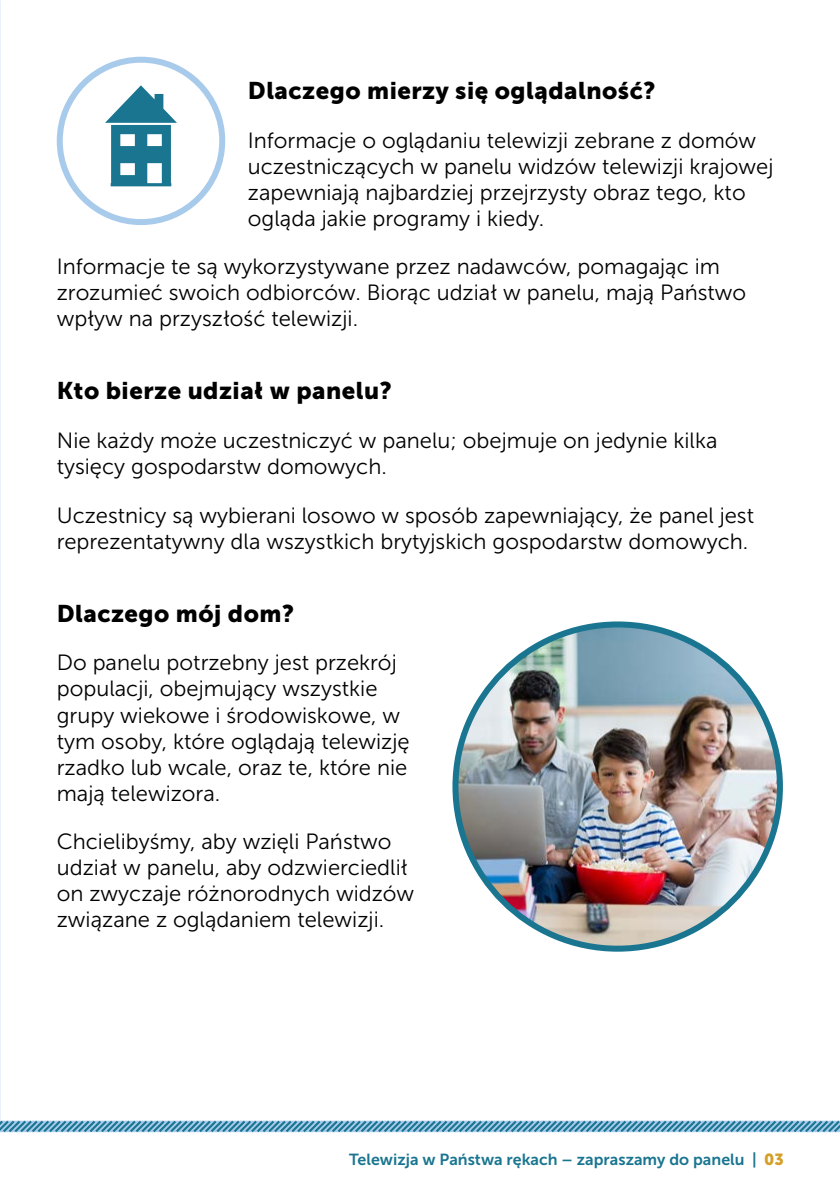
<style>
.page{position:relative;width:840px;height:1191px;background:#fff}
.page>*{position:absolute;margin:0;border:0;box-sizing:border-box;transform-origin:0 0}
.t1{font:24px "Museo Sans 900";letter-spacing:.02em;color:#000}
.t2{font:22px/26px "Museo Sans 300";color:#000}
.t3{font:16px "Museo Sans 700";color:#197590}
.s1{font-family:"Museo Sans 900";color:#d4a029}
</style>
<div class="page">
<div style="left:57px;top:57px;width:168px;height:168px;border:6px solid #a8caeb;border-radius:50%"></div>
<svg style="left:105px;top:85px;width:72px;height:101px"></svg>
<img style="left:456px;top:625px;width:323px;height:323px">
<svg style="left:0;top:1118px;width:839px;height:15px;background:#89b8cf"></svg>
<p class="t1" style="left:248px;top:77px;width:409px">Dlaczego mierzy się oglądalność?</p>
<p class="t2" style="left:248px;top:127px;width:526px">Informacje o oglądaniu telewizji zebrane z domów uczestniczących w panelu widzów telewizji krajowej zapewniają najbardziej przejrzysty obraz tego, kto ogląda jakie programy i kiedy.</p>
<p class="t2" style="left:57px;top:254px;width:690px">Informacje te są wykorzystywane przez nadawców, pomagając im zrozumieć swoich odbiorców. Biorąc udział w panelu, mają Państwo wpływ na przyszłość telewizji.</p>
<p class="t1" style="left:57px;top:377px;width:336px">Kto bierze udział w panelu?</p>
<p class="t2" style="left:57px;top:427px;width:661px">Nie każdy może uczestniczyć w panelu; obejmuje on jedynie kilka tysięcy gospodarstw domowych.</p>
<p class="t2" style="left:57px;top:502px;width:698px">Uczestnicy są wybierani losowo w sposób zapewniający, że panel jest reprezentatywny dla wszystkich brytyjskich gospodarstw domowych.</p>
<p class="t1" style="left:57px;top:600px;width:239px">Dlaczego mój dom?</p>
<p class="t2" style="left:57px;top:650px;width:354px">Do panelu potrzebny jest przekrój populacji, obejmujący wszystkie grupy wiekowe i środowiskowe, w tym osoby, które oglądają telewizję rzadko lub wcale, oraz te, które nie mają telewizora.</p>
<p class="t2" style="left:57px;top:829px;width:359px">Chcielibyśmy, aby wzięli Państwo udział w panelu, aby odzwierciedlił on zwyczaje różnorodnych widzów związane z oglądaniem telewizji.</p>
<p class="t3" style="left:349px;top:1150px;width:436px">Telewizja w Państwa rękach – zapraszamy do panelu | <span class="s1">03</span></p>
</div>
